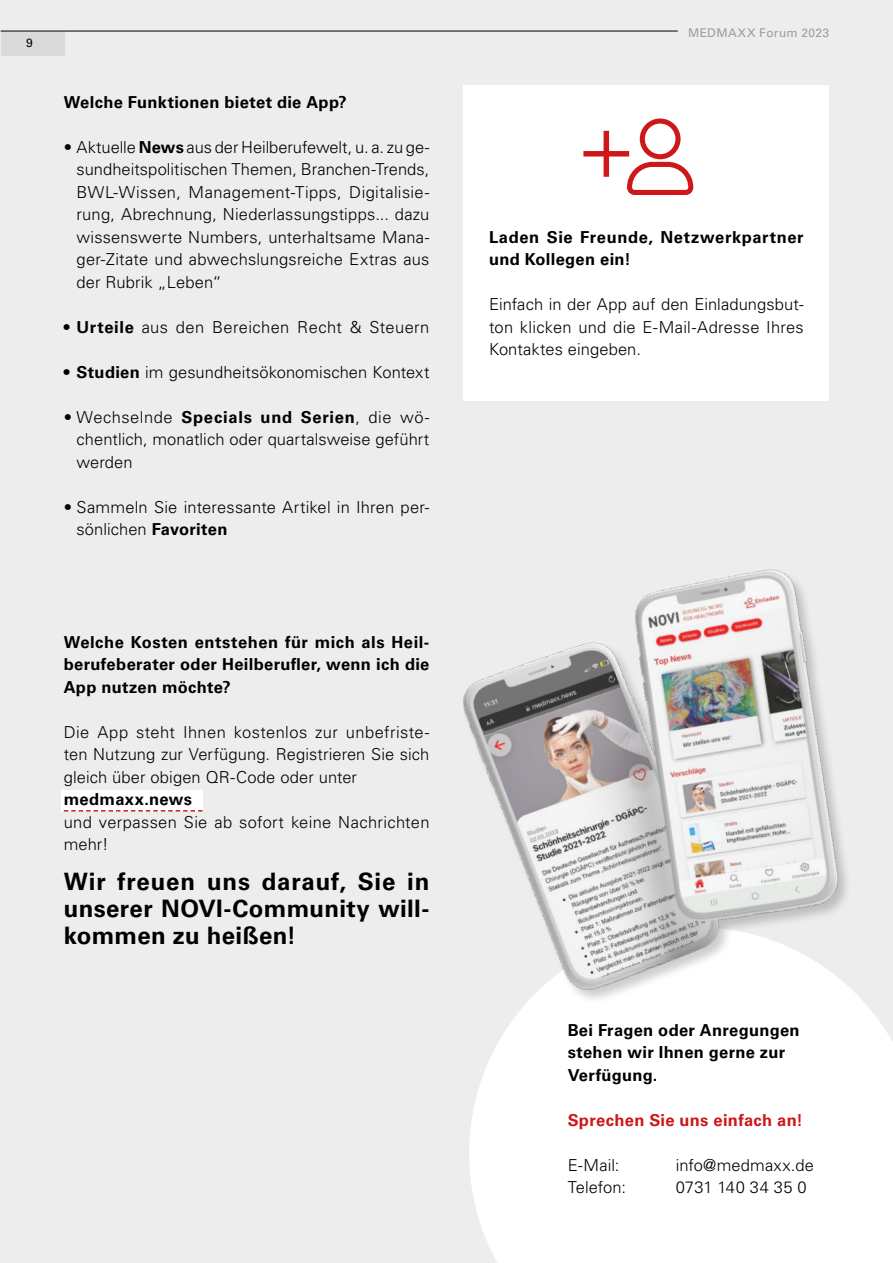
<style>
.page{position:relative;width:893px;height:1263px;background:#ededed}
.page>*{position:absolute;margin:0;border:0;box-sizing:border-box;transform-origin:0 0}
.Fließtext{font:700 24px/27px "Univers LT Std";letter-spacing:.015em;color:#000;text-align:justify}
.Fließtext-2{font:300 16.5px/22.5px "Univers LT Std";letter-spacing:.01em;color:#000;text-align:justify}
.Headline_Fließtext{font:700 16.5px/22.5px "Univers LT Std";letter-spacing:.02em;color:#000}
.Headline_Fließtext-2{font:700 16.5px "Univers LT Std";letter-spacing:.02em;color:#cd1719}
.Fließtext-3{font:700 16.5px "Univers LT Std";letter-spacing:.015em;color:#000}
.Fließtext-4{font:12px "Univers LT Std";letter-spacing:.03em;color:#9d9d9c}
.Fließtext-5{font:12px "Univers LT Std";color:#000}
.s1{font-weight:700}
</style>
<div class="page">
<div style="left:1px;top:31px;width:63px;height:24px;background:#dadada"></div>
<hr style="left:1px;top:31px;width:677px;height:1px;background:#000">
<div style="left:469px;top:1034px;width:424px;height:229px;background:#fff"></div>
<img style="left:463px;top:569px;width:424px;height:470px">
<div style="left:463px;top:85px;width:366px;height:315px;background:#fff"></div>
<svg style="left:583px;top:118px;width:110px;height:77px"></svg>
<div style="left:61px;top:790px;width:141px;height:21px;background:#fff"></div>
<svg style="left:64px;top:810px;width:138px;height:2px"></svg>
<p class="Fließtext-5" style="left:26px;top:35px;width:8px">9</p>
<p class="Headline_Fließtext" style="left:64px;top:91px;width:285px">Welche Funktionen bietet die App?</p>
<p class="Fließtext-2" style="left:77px;top:135px;width:354px;text-indent:-13px">• Aktuelle <span class="s1">News</span> aus der Heilberufewelt, u. a. zu ge&shy;sundheitspolitischen Themen, Branchen-Trends, BWL-Wissen, Management-Tipps, Digitalisie&shy;rung, Abrechnung, Niederlassungstipps... dazu wissenswerte Numbers, unterhaltsame Mana&shy;ger-Zitate und abwechslungsreiche Extras aus der Rubrik „Leben“</p>
<p class="Fließtext-2" style="left:64px;top:315px;width:367px"><span class="s1">• Urteile</span> aus den Bereichen Recht &amp; Steuern</p>
<p class="Fließtext-2" style="left:64px;top:360px;width:367px"><span class="s1">• Studien</span> im gesundheitsökonomischen Kontext</p>
<p class="Fließtext-2" style="left:77px;top:405px;width:354px;text-indent:-13px">• Wechselnde <span class="s1">Specials und Serien</span>, die wö&shy;chentlich, monatlich oder quartalsweise geführt werden</p>
<p class="Fließtext-2" style="left:77px;top:495px;width:354px;text-indent:-13px">• Sammeln Sie interessante Artikel in Ihren per&shy;sönlichen <span class="s1">Favoriten</span></p>
<p class="Headline_Fließtext" style="left:64px;top:631px;width:367px;text-align:justify">Welche Kosten entstehen für mich als Heil&shy;berufeberater oder Heilberufler, wenn ich die App nutzen möchte?</p>
<p class="Fließtext-2" style="left:64px;top:720px;width:367px">Die App steht Ihnen kostenlos zur unbefriste&shy;ten Nutzung zur Verfügung. Registrieren Sie sich gleich über obigen QR-Code oder unter</p>
<p class="Fließtext-3" style="left:64px;top:790px;width:130px">medmaxx.news</p>
<p class="Fließtext-2" style="left:64px;top:810px;width:367px">und verpassen Sie ab sofort keine Nachrichten mehr!</p>
<p class="Fließtext" style="left:64px;top:868px;width:367px">Wir freuen uns darauf, Sie in unserer NOVI-Community will&shy;kommen zu heißen!</p>
<p class="Fließtext-4" style="left:688px;top:26px;width:142px">MEDMAXX Forum 2023</p>
<p class="Headline_Fließtext" style="left:489px;top:226px;width:316px">Laden Sie Freunde, Netzwerkpartner und Kollegen ein!</p>
<p class="Fließtext-2" style="left:489px;top:293px;width:316px">Einfach in der App auf den Einladungsbut&shy;ton klicken und die E-Mail-Adresse Ihres Kontaktes eingeben.</p>
<p class="Headline_Fließtext" style="left:568px;top:1018px;width:233px">Bei Fragen oder Anregungen stehen wir Ihnen gerne zur<br>Verfügung.</p>
<p class="Headline_Fließtext-2" style="left:568px;top:1110px;width:237px">Sprechen Sie uns einfach an!</p>
<p class="Fließtext-2" style="left:568px;top:1153px;width:53px">E-Mail:</p>
<p class="Fließtext-2" style="left:676px;top:1153px;width:140px">info@medmaxx.de</p>
<p class="Fließtext-2" style="left:568px;top:1176px;width:60px">Telefon:</p>
<p class="Fließtext-2" style="left:676px;top:1176px;width:132px">0731 140 34 35 0</p>
</div>
